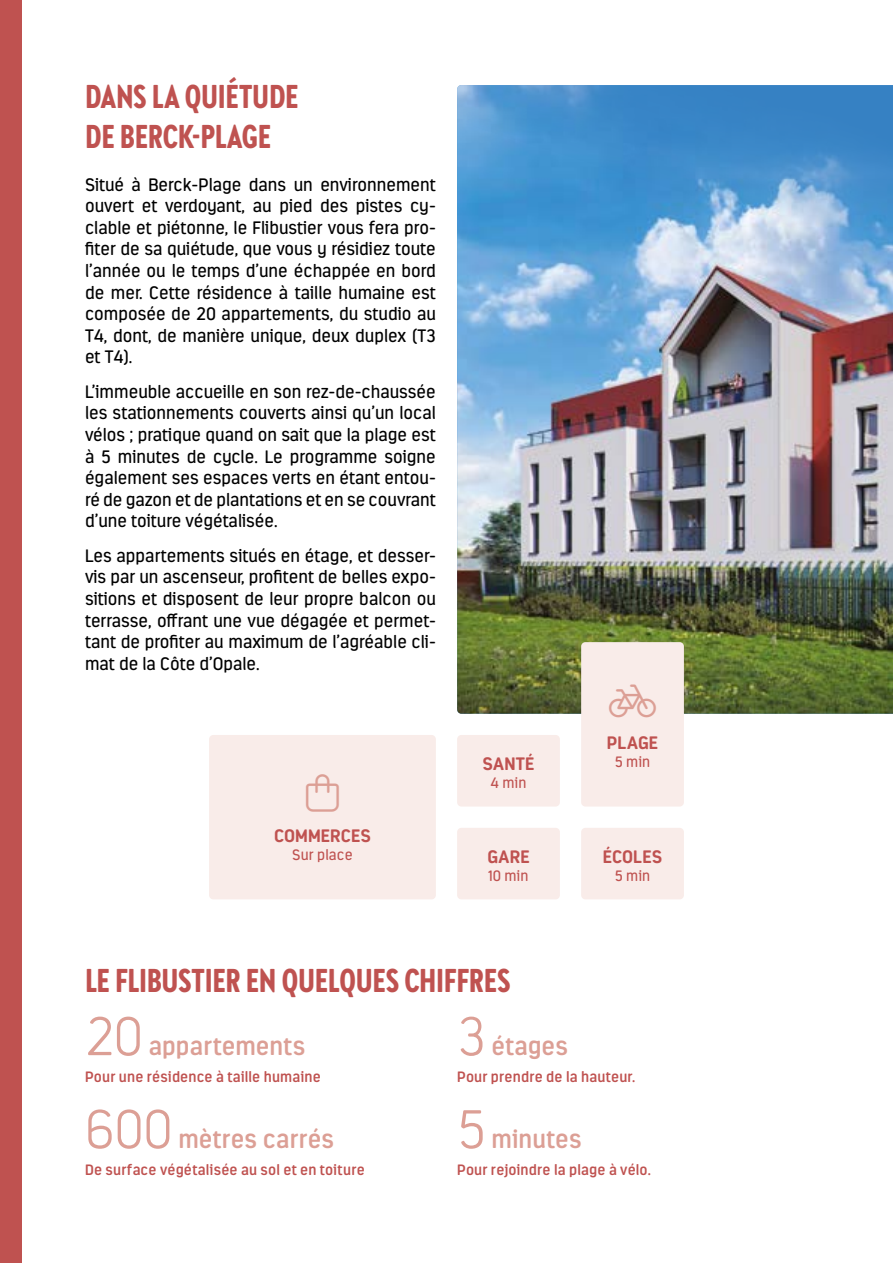
<style>
.page{position:relative;width:893px;height:1263px;background:#fff}
.page>*{position:absolute;margin:0;border:0;box-sizing:border-box;transform-origin:0 0}
.t1{font:900 33px/39.6px "Brandon Grotesque Condensed";letter-spacing:-.005em;color:#bf5250}
.t2{font:600 25.5px "Estandar Rounded";letter-spacing:.005em;color:#dc9f95}
.t3{font:18px/21.6px "Estandar Rounded";color:#000;text-align:justify}
.t4{font:700 18px "Estandar Rounded";letter-spacing:.005em;color:#bf5250}
.t5{font:600 15px "Estandar Rounded";letter-spacing:.015em;color:#bf5250}
.t6{font:15px "Estandar Rounded";letter-spacing:.01em;color:#bf5250}
.s1{font-weight:200;font-size:54px}
</style>
<div class="page">
<img style="left:457px;top:85px;width:436px;height:629px">
<div style="left:0;top:0;width:21px;height:1263px;background:#bf5250"></div>
<div style="left:581px;top:642px;width:103px;height:164px;background:#f9ece9;border-radius:4px"></div>
<div style="left:457px;top:735px;width:103px;height:71px;background:#f9ece9;border-radius:4px"></div>
<div style="left:581px;top:828px;width:103px;height:71px;background:#f9ece9;border-radius:4px"></div>
<div style="left:209px;top:735px;width:227px;height:164px;background:#f9ece9;border-radius:4px"></div>
<div style="left:457px;top:828px;width:103px;height:71px;background:#f9ece9;border-radius:4px"></div>
<h1 class="t1" style="left:85px;top:76px;width:215px">DANS LA QUIÉTUDE<br>DE BERCK-PLAGE</h1>
<p class="t3" style="left:85px;top:173px;width:352px">Situé à Berck-Plage dans un environnement ouvert et verdoyant, au pied des pistes cy&shy;clable et piétonne, le Flibustier vous fera pro&shy;fiter de sa quiétude, que vous y résidiez toute l’année ou le temps d’une échappée en bord de mer. Cette résidence à taille humaine est composée de 20 appartements, du studio au T4, dont, de manière unique, deux duplex (T3 et T4).</p>
<p class="t3" style="left:85px;top:381px;width:352px">L’immeuble accueille en son rez-de-chaussée les stationnements couverts ainsi qu’un local vélos ; pratique quand on sait que la plage est à 5 minutes de cycle. Le programme soigne également ses espaces verts en étant entou&shy;ré de gazon et de plantations et en se couvrant d’une toiture végétalisée.</p>
<p class="t3" style="left:85px;top:545px;width:352px">Les appartements situés en étage, et desser&shy;vis par un ascenseur, profitent de belles expo&shy;sitions et disposent de leur propre balcon ou terrasse, offrant une vue dégagée et permet&shy;tant de profiter au maximum de l’agréable cli&shy;mat de la Côte d’Opale.</p>
<p class="t4" style="left:607px;top:732px;width:53px">PLAGE</p>
<p class="t4" style="left:482px;top:753px;width:54px">SANTÉ</p>
<p class="t6" style="left:615px;top:753px;width:37px">5 min</p>
<p class="t6" style="left:490px;top:774px;width:37px">4 min</p>
<p class="t4" style="left:274px;top:825px;width:98px">COMMERCES</p>
<p class="t6" style="left:292px;top:846px;width:62px">Sur place</p>
<p class="t4" style="left:487px;top:846px;width:44px">GARE</p>
<p class="t6" style="left:488px;top:867px;width:42px">10 min</p>
<h1 class="t1" style="left:85px;top:960px;width:427px">LE FLIBUSTIER EN QUELQUES CHIFFRES</h1>
<p class="t4" style="left:603px;top:846px;width:61px">ÉCOLES</p>
<p class="t6" style="left:615px;top:867px;width:37px">5 min</p>
<h2 class="t2" style="left:85px;top:1031px;width:222px"><span class="s1">20</span> appartements</h2>
<p class="t5" style="left:85px;top:1067px;width:237px">Pour une résidence à taille humaine</p>
<h2 class="t2" style="left:85px;top:1124px;width:251px"><span class="s1">600</span> mètres carrés</h2>
<p class="t5" style="left:85px;top:1160px;width:281px">De surface végétalisée au sol et en toiture</p>
<h2 class="t2" style="left:457px;top:1031px;width:112px"><span class="s1">3</span> étages</h2>
<p class="t5" style="left:457px;top:1067px;width:180px">Pour prendre de la hauteur.</p>
<h2 class="t2" style="left:457px;top:1124px;width:126px"><span class="s1">5</span> minutes</h2>
<p class="t5" style="left:457px;top:1160px;width:195px">Pour rejoindre la plage à vélo.</p>
</div>
